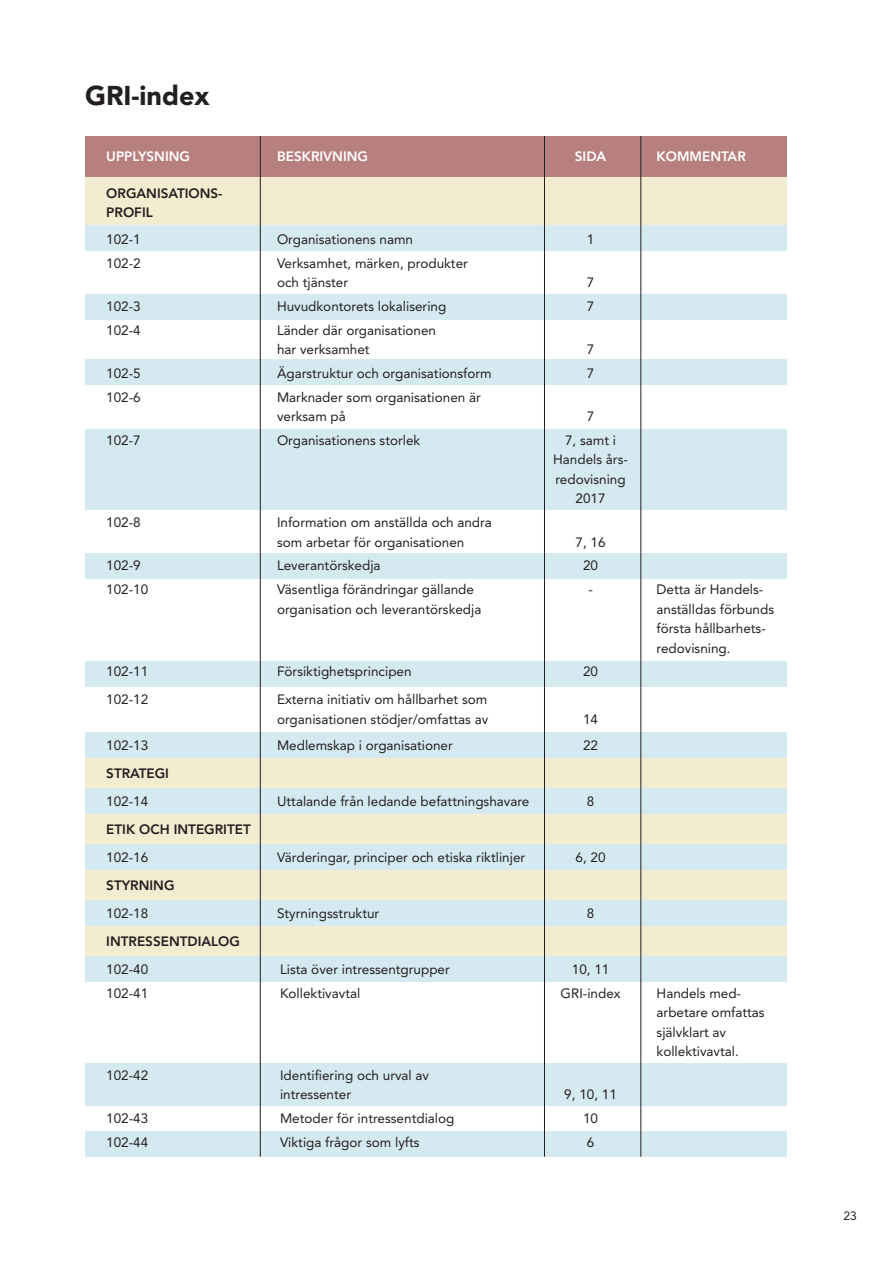
<style>
.page{position:relative;width:893px;height:1263px;background:#fff}
.page>*{position:absolute;margin:0;border:0;box-sizing:border-box;transform-origin:0 0}
.t1{font:900 27px "Avenir LT Std";color:#231f20}
.t2{font:13.5px/19.5px "Avenir LT Std";color:#231f20}
.t3{font:800 13.5px/19.5px "Avenir LT Std";color:#231f20}
.t4{font:800 13.5px "Avenir LT Std";color:#fff}
.t5{font:12px "Avenir LT Std";color:#231f20}
</style>
<div class="page">
<div style="left:85px;top:175px;width:702px;height:52px;background:#f4ecd1"></div>
<div style="left:85px;top:757px;width:702px;height:31px;background:#f4ecd1"></div>
<div style="left:85px;top:870px;width:702px;height:30px;background:#f4ecd1"></div>
<div style="left:85px;top:926px;width:702px;height:30px;background:#f4ecd1"></div>
<div style="left:85px;top:814px;width:702px;height:30px;background:#f4ecd1"></div>
<div style="left:85px;top:136px;width:702px;height:40px;background:#b7807f"></div>
<div style="left:85px;top:225px;width:702px;height:26px;background:#d5e9f0"></div>
<div style="left:85px;top:429px;width:702px;height:80px;background:#d5e9f0"></div>
<div style="left:85px;top:294px;width:702px;height:26px;background:#d5e9f0"></div>
<div style="left:85px;top:359px;width:702px;height:26px;background:#d5e9f0"></div>
<div style="left:85px;top:553px;width:702px;height:26px;background:#d5e9f0"></div>
<div style="left:85px;top:661px;width:702px;height:26px;background:#d5e9f0"></div>
<div style="left:85px;top:732px;width:702px;height:25px;background:#d5e9f0"></div>
<div style="left:85px;top:788px;width:702px;height:26px;background:#d5e9f0"></div>
<div style="left:85px;top:844px;width:702px;height:26px;background:#d5e9f0"></div>
<div style="left:85px;top:900px;width:702px;height:26px;background:#d5e9f0"></div>
<div style="left:85px;top:956px;width:702px;height:26px;background:#d5e9f0"></div>
<div style="left:85px;top:1131px;width:702px;height:26px;background:#d5e9f0"></div>
<div style="left:85px;top:1063px;width:702px;height:43px;background:#d5e9f0"></div>
<hr style="left:260px;top:136px;width:1px;height:1021px;background:#231f20">
<hr style="left:544px;top:136px;width:1px;height:1021px;background:#231f20">
<hr style="left:641px;top:136px;width:1px;height:1021px;background:#231f20">
<h1 class="t1" style="left:85px;top:81px;width:126px">GRI-index</h1>
<p class="t4" style="left:106px;top:148px;width:85px">UPPLYSNING</p>
<p class="t4" style="left:277px;top:148px;width:93px">BESKRIVNING</p>
<p class="t4" style="left:575px;top:148px;width:33px">SIDA</p>
<p class="t4" style="left:657px;top:148px;width:91px">KOMMENTAR</p>
<p class="t3" style="left:106px;top:183px;width:118px">ORGANISATIONS-<br>PROFIL</p>
<p class="t2" style="left:106px;top:229px;width:36px">102-1</p>
<p class="t2" style="left:277px;top:229px;width:138px">Organisationens namn</p>
<p class="t2" style="left:587px;top:229px;width:9px">1</p>
<p class="t2" style="left:106px;top:253px;width:36px">102-2</p>
<p class="t2" style="left:277px;top:253px;width:192px">Verksamhet, märken, produkter och tjänster</p>
<p class="t2" style="left:587px;top:273px;width:9px">7</p>
<p class="t2" style="left:106px;top:296px;width:36px">102-3</p>
<p class="t2" style="left:277px;top:296px;width:171px">Huvudkontorets lokalisering</p>
<p class="t2" style="left:587px;top:296px;width:9px">7</p>
<p class="t2" style="left:106px;top:320px;width:36px">102-4</p>
<p class="t2" style="left:277px;top:320px;width:161px">Länder där organisationen har verksamhet</p>
<p class="t2" style="left:587px;top:340px;width:9px">7</p>
<p class="t2" style="left:106px;top:363px;width:36px">102-5</p>
<p class="t2" style="left:277px;top:363px;width:216px">Ägarstruktur och organisationsform</p>
<p class="t2" style="left:587px;top:363px;width:9px">7</p>
<p class="t2" style="left:106px;top:387px;width:36px">102-6</p>
<p class="t2" style="left:277px;top:387px;width:205px">Marknader som organisationen är verksam på</p>
<p class="t2" style="left:587px;top:407px;width:9px">7</p>
<p class="t2" style="left:106px;top:430px;width:36px">102-7</p>
<p class="t2" style="left:277px;top:430px;width:145px">Organisationens storlek</p>
<p class="t2" style="left:553px;top:430px;width:76px;text-align:center">7, samt i<br>Handels års&shy;redovisning<br>2017</p>
<p class="t2" style="left:106px;top:513px;width:36px">102-8</p>
<p class="t2" style="left:277px;top:513px;width:216px">Information om anställda och andra som arbetar för organisationen</p>
<p class="t2" style="left:576px;top:532px;width:32px">7, 16</p>
<p class="t2" style="left:106px;top:556px;width:36px">102-9</p>
<p class="t2" style="left:277px;top:556px;width:105px">Leverantörskedja</p>
<p class="t2" style="left:583px;top:556px;width:17px">20</p>
<p class="t2" style="left:106px;top:580px;width:44px">102-10</p>
<p class="t2" style="left:277px;top:580px;width:198px">Väsentliga förändringar gällande</p>
<p class="t2" style="left:588px;top:580px;width:6px">-</p>
<p class="t2" style="left:657px;top:580px;width:108px">Detta är Handels-</p>
<p class="t2" style="left:277px;top:599px;width:206px">organisation och leverantörskedja</p>
<p class="t2" style="left:657px;top:599px;width:119px">anställdas förbunds första hållbarhets&shy;redovisning.</p>
<p class="t2" style="left:106px;top:662px;width:44px">102-11</p>
<p class="t2" style="left:277px;top:662px;width:136px">Försiktighetsprincipen</p>
<p class="t2" style="left:583px;top:662px;width:17px">20</p>
<p class="t2" style="left:106px;top:690px;width:44px">102-12</p>
<p class="t2" style="left:277px;top:690px;width:213px">Externa initiativ om hållbarhet som organisationen stödjer/omfattas av</p>
<p class="t2" style="left:583px;top:709px;width:17px">14</p>
<p class="t2" style="left:106px;top:735px;width:44px">102-13</p>
<p class="t2" style="left:277px;top:735px;width:177px">Medlemskap i organisationer</p>
<p class="t2" style="left:583px;top:735px;width:17px">22</p>
<p class="t3" style="left:106px;top:763px;width:64px">STRATEGI</p>
<p class="t2" style="left:106px;top:791px;width:44px">102-14</p>
<p class="t2" style="left:277px;top:791px;width:254px">Uttalande från ledande befattningshavare</p>
<p class="t2" style="left:587px;top:791px;width:9px">8</p>
<p class="t3" style="left:106px;top:819px;width:146px">ETIK OCH INTEGRITET</p>
<p class="t2" style="left:106px;top:847px;width:44px">102-16</p>
<p class="t2" style="left:277px;top:847px;width:250px">Värderingar, principer och etiska riktlinjer</p>
<p class="t2" style="left:576px;top:847px;width:32px">6, 20</p>
<p class="t3" style="left:106px;top:875px;width:70px">STYRNING</p>
<p class="t2" style="left:106px;top:903px;width:44px">102-18</p>
<p class="t2" style="left:277px;top:903px;width:104px">Styrningsstruktur</p>
<p class="t2" style="left:587px;top:903px;width:9px">8</p>
<p class="t3" style="left:106px;top:931px;width:135px">INTRESSENTDIALOG</p>
<p class="t2" style="left:106px;top:959px;width:44px">102-40</p>
<p class="t2" style="left:280px;top:959px;width:171px">Lista över intressentgrupper</p>
<p class="t2" style="left:572px;top:959px;width:39px">10, 11</p>
<p class="t2" style="left:106px;top:983px;width:44px">102-41</p>
<p class="t2" style="left:280px;top:983px;width:82px">Kollektivavtal</p>
<p class="t2" style="left:561px;top:983px;width:62px">GRI-index</p>
<p class="t2" style="left:657px;top:983px;width:110px">Handels med&shy;arbetare omfattas självklart av kollektivavtal.</p>
<p class="t2" style="left:106px;top:1065px;width:44px">102-42</p>
<p class="t2" style="left:280px;top:1065px;width:151px">Identifiering och urval av intressenter</p>
<p class="t2" style="left:564px;top:1085px;width:54px">9, 10, 11</p>
<p class="t2" style="left:106px;top:1109px;width:44px">102-43</p>
<p class="t2" style="left:280px;top:1109px;width:176px">Metoder för intressentdialog</p>
<p class="t2" style="left:583px;top:1109px;width:17px">10</p>
<p class="t2" style="left:106px;top:1132px;width:44px">102-44</p>
<p class="t2" style="left:280px;top:1132px;width:141px">Viktiga frågor som lyfts</p>
<p class="t2" style="left:587px;top:1132px;width:9px">6</p>
<p class="t5" style="left:843px;top:1209px;width:15px">23</p>
</div>
